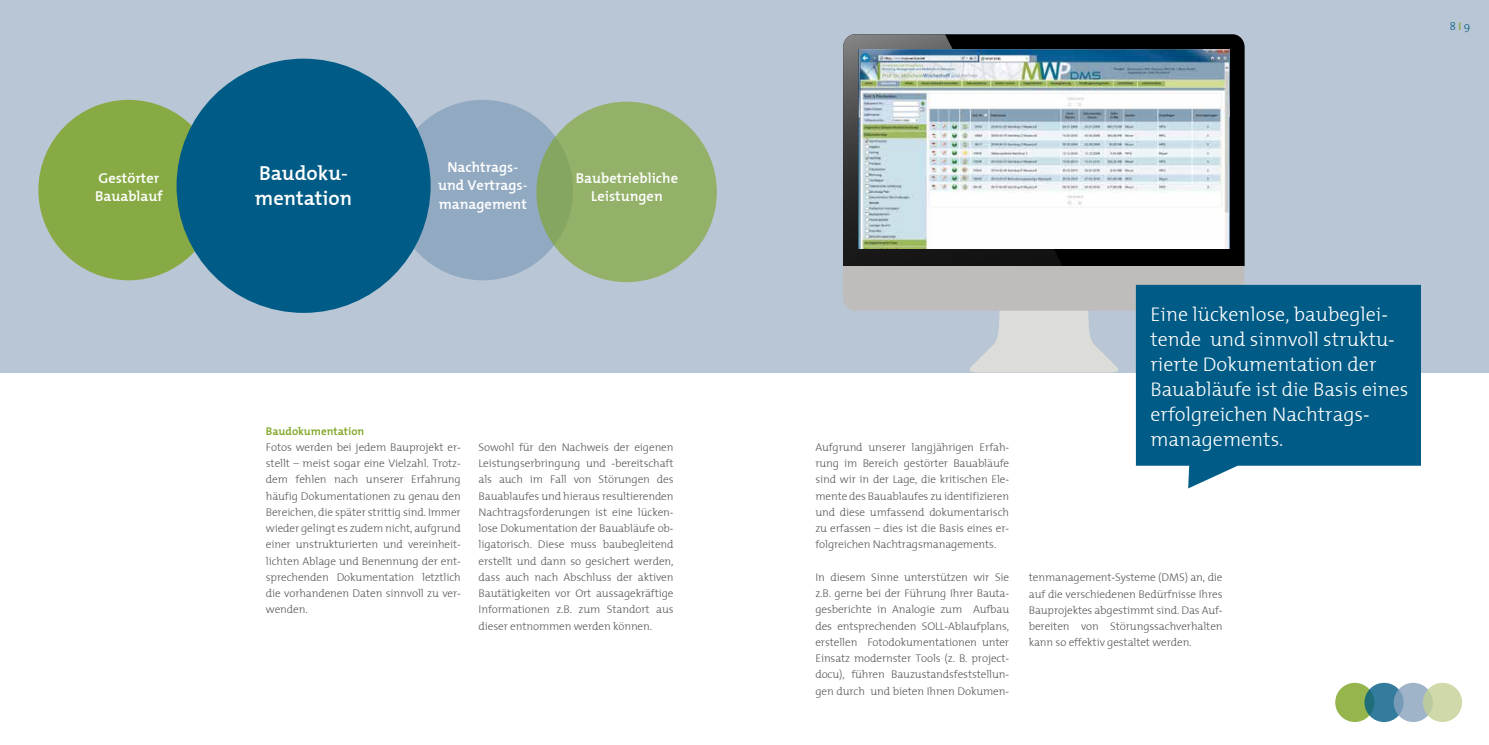
<style>
.page{position:relative;width:1489px;height:745px;background:#fff}
.page>*{position:absolute;margin:0;border:0;box-sizing:border-box;transform-origin:0 0}
.t1{font:600 20.5px/25.6px "The Mix";color:#fff}
.t2{font:300 20px/25px "The Mix";color:#fff}
.t3{font:600 14.5px/18.1px "The Mix";color:#fff;text-align:center}
.t4{font:300 11.25px/16.2px "The Mix";letter-spacing:-.01em;color:#58585a;text-align:justify}
.t5{font:600 11.25px "The Mix";color:#7ca421}
.t6{font:300 11.25px "The Mix";color:#005c86}
.s1{font-weight:400;color:#7ca421}
</style>
<div class="page">
<div style="left:0;top:0;width:1488px;height:372px;background:#b9c6d6"></div>
<svg style="left:966px;top:310px;width:155px;height:62px"></svg>
<div style="left:843px;top:266px;width:401px;height:44px;background:#bebdbb"></div>
<svg style="left:1062px;top:34px;width:182px;height:232px;background:#0b0c0d"></svg>
<img style="left:843px;top:34px;width:219px;height:232px">
<img style="left:858px;top:50px;width:370px;height:199px">
<div style="left:392px;top:100px;width:181px;height:180px;background:#91a9c1;border-radius:50%"></div>
<div style="left:38px;top:100px;width:181px;height:180px;background:#88aa45;border-radius:50%"></div>
<div style="left:176px;top:59px;width:254px;height:254px;background:#005c86;border-radius:50%"></div>
<div style="left:536px;top:102px;width:180px;height:180px;background:linear-gradient(to right,#8bab66,#98b46a);border-radius:50%"></div>
<svg style="left:1135px;top:285px;width:285px;height:203px;background:#1a6c92"></svg>
<svg style="left:1334px;top:682px;width:40px;height:39px"></svg>
<svg style="left:1364px;top:682px;width:39px;height:39px"></svg>
<svg style="left:1393px;top:682px;width:39px;height:39px"></svg>
<svg style="left:1422px;top:682px;width:39px;height:39px"></svg>
<p class="t6" style="left:1449px;top:17px;width:22px">8 <span class="s1">I</span> 9</p>
<p class="t3" style="left:95px;top:168px;width:69px;text-align:left">Gestörter<br>Bauablauf</p>
<p class="t3" style="left:438px;top:158px;width:91px">Nachtrags&shy;und Vertrags&shy;management</p>
<h1 class="t1" style="left:255px;top:159px;width:99px">Baudoku&shy;mentation</h1>
<p class="t3" style="left:576px;top:168px;width:104px">Baubetriebliche<br>Leistungen</p>
<p class="t5" style="left:266px;top:421px;width:100px">Baudokumentation</p>
<p class="t4" style="left:266px;top:438px;width:196px">Fotos werden bei jedem Bauprojekt er&shy;stellt – meist sogar eine Vielzahl. Trotz&shy;dem fehlen nach unserer Erfahrung häufig Dokumentationen zu genau den Bereichen, die später strittig sind. Immer wieder gelingt es zudem nicht, aufgrund einer unstrukturierten und vereinheit&shy;lichten Ablage und Benennung der ent&shy;sprechenden Dokumentation letztlich die vorhandenen Daten sinnvoll zu ver&shy;wenden.</p>
<p class="t4" style="left:478px;top:438px;width:196px">Sowohl für den Nachweis der eigenen Leistungserbringung und -bereitschaft als auch im Fall von Störungen des Bauablaufes und hieraus resultierenden Nachtragsforderungen ist eine lücken&shy;lose Dokumentation der Bauabläufe ob&shy;ligatorisch. Diese muss baubegleitend erstellt und dann so gesichert werden, dass auch nach Abschluss der aktiven Bautätigkeiten vor Ort aussagekräftige Informationen z.B. zum Standort aus dieser entnommen werden können.</p>
<p class="t4" style="left:815px;top:438px;width:195px">Aufgrund unserer langjährigen Erfah&shy;rung im Bereich gestörter Bauabläufe sind wir in der Lage, die kritischen Ele&shy;mente des Bauablaufes zu identifizieren und diese umfassend dokumentarisch zu erfassen – dies ist die Basis eines er&shy;folgreichen Nachtragsmanagements.</p>
<p class="t4" style="left:815px;top:568px;width:195px">In diesem Sinne unterstützen wir Sie z.B. gerne bei der Führung Ihrer Bauta&shy;gesberichte in Analogie zum Aufbau des entsprechenden SOLL-Ablaufplans, erstellen Fotodokumentationen unter Einsatz modernster Tools (z. B. project&shy;docu), führen Bauzustandsfeststellun&shy;gen durch und bieten Ihnen Dokumen-</p>
<h2 class="t2" style="left:1150px;top:300px;width:259px">Eine lückenlose, baubeglei&shy;tende und sinnvoll struktu&shy;rierte Dokumentation der<br>Bauabläufe ist die Basis eines erfolgreichen Nachtrags&shy;managements.</h2>
<p class="t4" style="left:1028px;top:568px;width:195px">tenmanagement-Systeme (DMS) an, die auf die verschiedenen Bedürfnisse Ihres Bauprojektes abgestimmt sind. Das Auf&shy;bereiten von Störungssachverhalten kann so effektiv gestaltet werden.</p>
</div>
